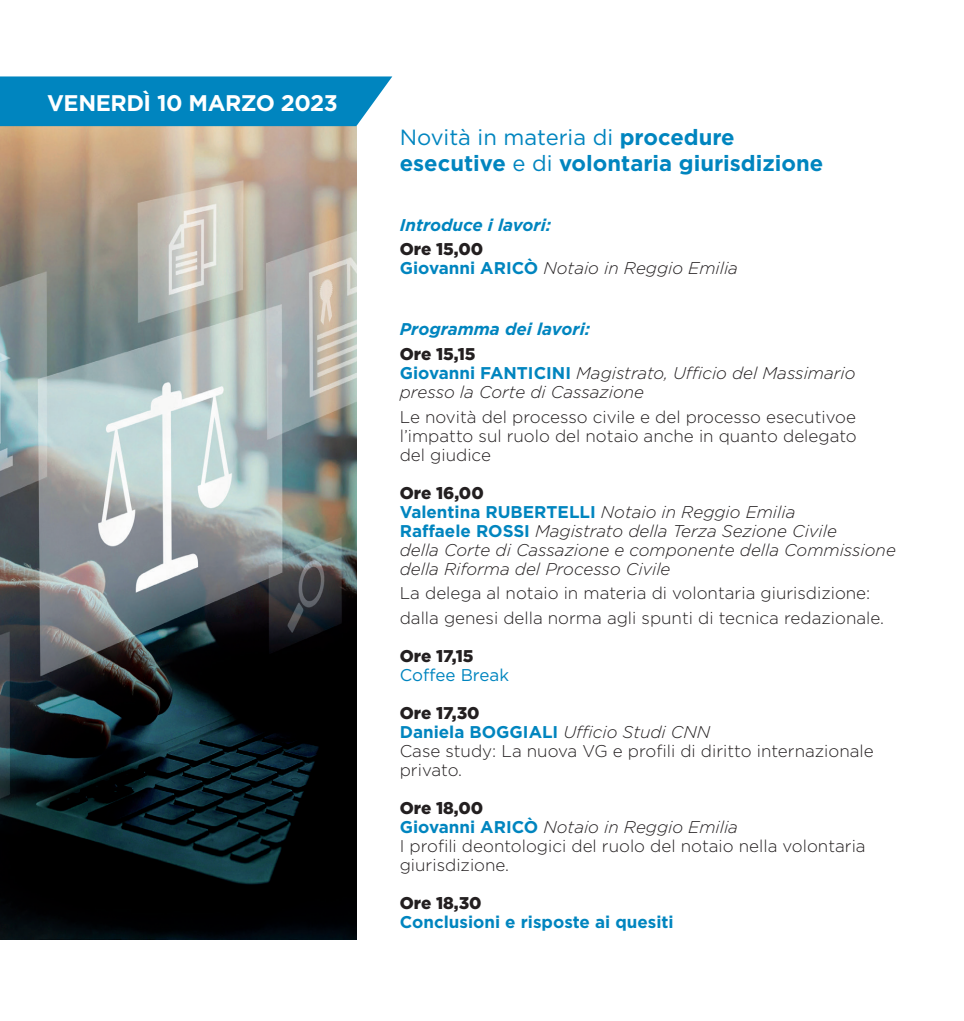
<style>
.page{position:relative;width:964px;height:1021px;background:#fff}
.page>*{position:absolute;margin:0;border:0;box-sizing:border-box;transform-origin:0 0}
.t1{font:700 22.6px "Gotham";letter-spacing:-.02em;color:#fff}
.t2{font:700 22px/26px "Gotham";color:#0085bf}
.t3{font:300 17px/19px "Gotham";color:#231f20}
.t4{font:italic 300 17px/19px "Gotham";color:#231f20}
.t5{font:italic 700 17px "Gotham";color:#0085bf}
.t6{font:700 17px "Gotham";color:#0085bf}
.t7{font:900 17px "Gotham";color:#231f20}
.t8{font:17px "Gotham";color:#0085bf}
.s1{font-weight:400}
.s2{font-weight:900;font-style:normal}
.s3{font-weight:700;font-style:normal;color:#0085bf}
.s4{font-weight:900}
.s5{font-weight:700;color:#0085bf}
.s6{font-style:italic}
</style>
<div class="page">
<img style="left:0;top:126px;width:356px;height:813px">
<div style="left:0;top:76px;width:392px;height:50px;background:#0085bf"></div>
<h1 class="t1" style="left:47px;top:87px;width:292px">VENERDÌ 10 MARZO 2023</h1>
<p class="t2" style="left:400px;top:124px;width:425px"><span class="s1">Novità in materia di</span> procedure esecutive <span class="s1">e di</span> volontaria giurisdizione</p>
<p class="t5" style="left:400px;top:213px;width:153px">Introduce i lavori:</p>
<p class="t4" style="left:400px;top:239px;width:340px"><span class="s2">Ore 15,00<br></span><span class="s3">Giovanni ARICÒ</span> Notaio in Reggio Emilia</p>
<p class="t5" style="left:400px;top:318px;width:192px">Programma dei lavori:</p>
<p class="t4" style="left:400px;top:344px;width:457px"><span class="s2">Ore 15,15<br></span><span class="s3">Giovanni FANTICINI</span> Magistrato, Ufficio del Massimario presso la Corte di Cassazione</p>
<p class="t3" style="left:400px;top:406px;width:458px;text-align:justify">Le novità del processo civile e del processo esecutivoe l’impatto sul ruolo del notaio anche in quanto delegato del giudice</p>
<p class="t4" style="left:400px;top:483px;width:498px"><span class="s2">Ore 16,00<br></span><span class="s3">Valentina RUBERTELLI</span> Notaio in Reggio Emilia<br><span class="s3">Raffaele ROSSI</span> Magistrato della Terza Sezione Civile<br>della Corte di Cassazione e componente della Commissione della Riforma del Processo Civile</p>
<p class="t3" style="left:400px;top:580px;width:486px;line-height:24.6px">La delega al notaio in materia di volontaria giurisdizione: dalla genesi della norma agli spunti di tecnica redazionale.</p>
<p class="t7" style="left:400px;top:644px;width:75px">Ore 17,15</p>
<p class="t8" style="left:400px;top:664px;width:111px">Coffee Break</p>
<p class="t3" style="left:400px;top:703px;width:475px"><span class="s4">Ore 17,30<br></span><span class="s5">Daniela BOGGIALI</span> <span class="s6">Ufficio Studi CNN<br></span>Case study: La nuova VG e profili di diritto internazionale privato.</p>
<p class="t3" style="left:400px;top:798px;width:467px"><span class="s4">Ore 18,00<br></span><span class="s5">Giovanni ARICÒ</span> <span class="s6">Notaio in Reggio Emilia<br></span>I profili deontologici del ruolo del notaio nella volontaria giurisdizione.</p>
<p class="t7" style="left:400px;top:891px;width:83px">Ore 18,30</p>
<p class="t6" style="left:400px;top:911px;width:275px">Conclusioni e risposte ai quesiti</p>
</div>
